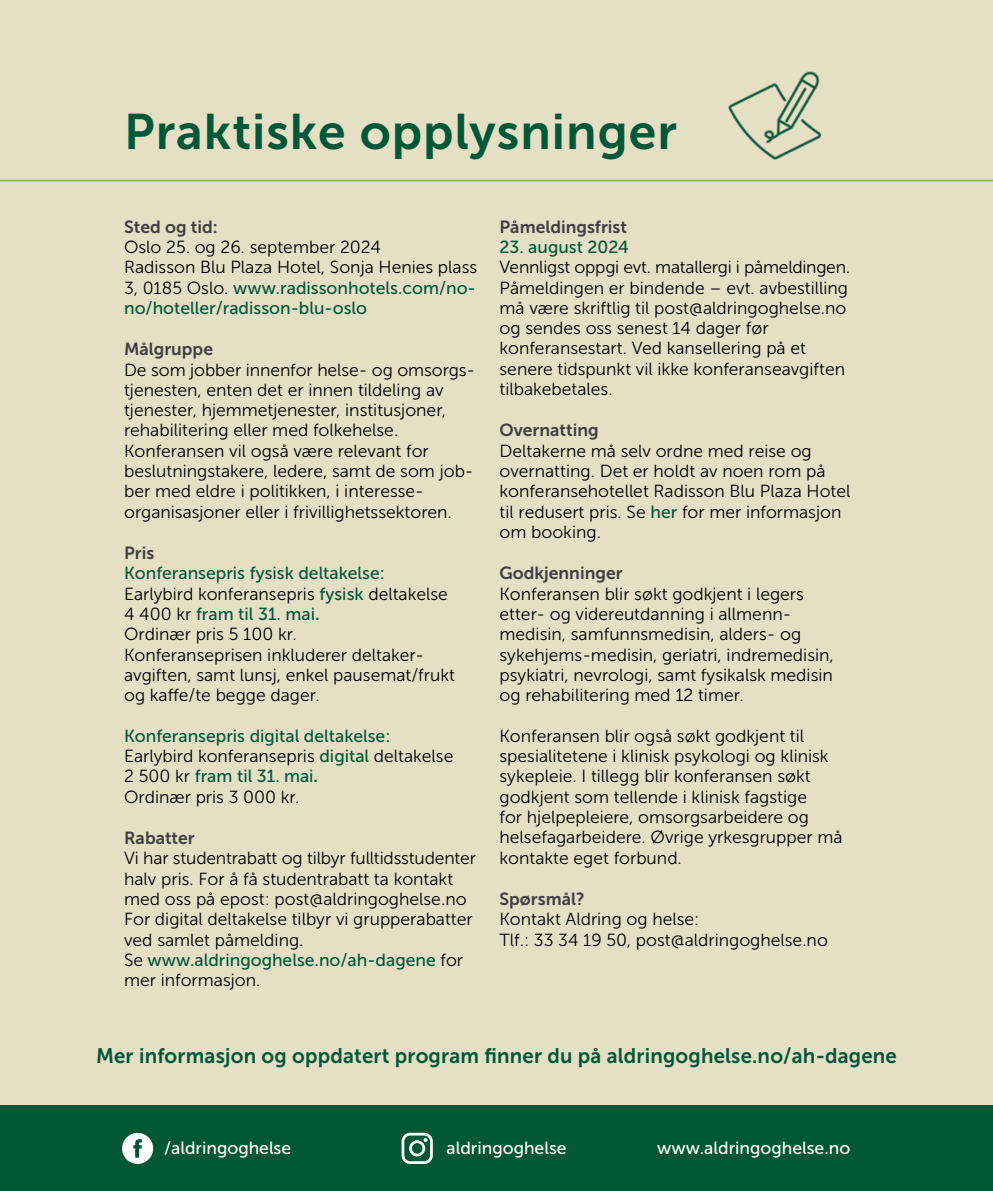
<style>
.page{position:relative;width:993px;height:1191px;background:#fff}
.page>*{position:absolute;margin:0;border:0;box-sizing:border-box;transform-origin:0 0}
.t1{font:49.7px "Museo Sans 700";letter-spacing:.02em;color:#025737}
.t2{font:21px "Museo Sans 700";letter-spacing:.01em;color:#025737}
.t3{font:17.5px/20.3px "Museo Sans 300";color:#000}
.t4{font:17.5px/20.3px "Museo Sans 500";color:#025737}
.t5{font:17.5px "Museo Sans 700";color:#423e3f}
.t6{font:17.5px "Museo Sans 500";color:#fff}
.s1{font-family:"Museo Sans 300";color:#000}
.s2{font-family:"Museo Sans 500";color:#025737}
.s3{font-family:"Museo Sans 700"}
</style>
<div class="page">
<div style="left:0;top:0;width:992px;height:1191px;background:#e5dfc6"></div>
<div style="left:0;top:1105px;width:992px;height:86px;background:#025737"></div>
<svg style="left:122px;top:1132px;width:31px;height:32px"></svg>
<svg style="left:401px;top:1132px;width:31px;height:32px"></svg>
<svg style="left:0;top:179px;width:992px;height:2px;background:#a8c971"></svg>
<img style="left:728px;top:71px;width:94px;height:89px">
<h1 class="t1" style="left:124px;top:104px;width:554px">Praktiske opplysninger</h1>
<p class="t5" style="left:124px;top:217px;width:95px">Sted og tid:</p>
<p class="t3" style="left:124px;top:237px;width:354px">Oslo 25. og 26. september 2024<br>Radisson Blu Plaza Hotel, Sonja Henies plass</p>
<p class="t4" style="left:124px;top:277px;width:353px"><span class="s1">3, 0185 Oslo.</span> www.radissonhotels.com/no&shy;no/hoteller/radisson-blu-oslo</p>
<p class="t5" style="left:124px;top:339px;width:90px">Målgruppe</p>
<p class="t3" style="left:124px;top:359px;width:352px">De som jobber innenfor helse- og omsorgs&shy;tjenesten, enten det er innen tildeling av tjenester, hjemmetjenester, institusjoner, rehabilitering eller med folkehelse.<br>Konferansen vil også være relevant for beslutningstakere, ledere, samt de som job&shy;ber med eldre i politikken, i interesse&shy;organisasjoner eller i frivillighetssektoren.</p>
<p class="t5" style="left:124px;top:543px;width:32px">Pris</p>
<p class="t4" style="left:124px;top:563px;width:262px">Konferansepris fysisk deltakelse:</p>
<p class="t3" style="left:124px;top:583px;width:325px">Earlybird konferansepris <span class="s2">fysisk</span> deltakelse</p>
<p class="t4" style="left:124px;top:604px;width:197px"><span class="s1">4 400 kr</span> fram til 31. mai<span class="s3">.</span></p>
<p class="t3" style="left:124px;top:624px;width:332px">Ordinær pris 5 100 kr.<br>Konferanseprisen inkluderer deltaker&shy;avgiften, samt lunsj, enkel pausemat/frukt og kaffe/te begge dager.</p>
<p class="t4" style="left:124px;top:725px;width:268px">Konferansepris digital deltakelse:</p>
<p class="t3" style="left:124px;top:746px;width:330px">Earlybird konferansepris <span class="s2">digital</span> deltakelse</p>
<p class="t4" style="left:124px;top:766px;width:195px"><span class="s1">2 500 kr</span> fram til 31. mai<span class="s3">.</span></p>
<p class="t3" style="left:124px;top:786px;width:177px">Ordinær pris 3 000 kr.</p>
<p class="t5" style="left:124px;top:828px;width:72px">Rabatter</p>
<p class="t3" style="left:124px;top:848px;width:353px">Vi har studentrabatt og tilbyr fulltidsstudenter halv pris. For å få studentrabatt ta kontakt med oss på epost: post@aldringoghelse.no For digital deltakelse tilbyr vi grupperabatter ved samlet påmelding.</p>
<p class="t4" style="left:124px;top:949px;width:340px"><span class="s1">Se</span> www.aldringoghelse.no/ah-dagene <span class="s1">for</span></p>
<p class="t3" style="left:124px;top:970px;width:138px">mer informasjon.</p>
<p class="t5" style="left:499px;top:217px;width:129px">Påmeldingsfrist</p>
<p class="t4" style="left:499px;top:237px;width:131px">23. august 2024</p>
<p class="t3" style="left:499px;top:257px;width:352px">Vennligst oppgi evt. matallergi i påmeldingen.<br>Påmeldingen er bindende – evt. avbestilling må være skriftlig til post@aldringoghelse.no og sendes oss senest 14 dager før konferansestart. Ved kansellering på et senere tidspunkt vil ikke konferanseavgiften tilbakebetales.</p>
<p class="t5" style="left:499px;top:420px;width:101px">Overnatting</p>
<p class="t3" style="left:499px;top:441px;width:352px">Deltakerne må selv ordne med reise og overnatting. Det er holdt av noen rom på konferansehotellet Radisson Blu Plaza Hotel til redusert pris. Se <span class="s2">her</span> for mer informasjon om booking.</p>
<p class="t5" style="left:499px;top:563px;width:124px">Godkjenninger</p>
<p class="t3" style="left:499px;top:583px;width:335px">Konferansen blir søkt godkjent i legers etter- og videreutdanning i allmenn&shy;medisin, samfunnsmedisin, alders- og sykehjems-medisin, geriatri, indremedisin, psykiatri, nevrologi, samt fysikalsk medisin og rehabilitering med 12 timer.</p>
<p class="t3" style="left:499px;top:725px;width:344px">Konferansen blir også søkt godkjent til spesialitetene i klinisk psykologi og klinisk sykepleie. I tillegg blir konferansen søkt godkjent som tellende i klinisk fagstige<br>for hjelpepleiere, omsorgsarbeidere og helsefagarbeidere. Øvrige yrkesgrupper må kontakte eget forbund.</p>
<p class="t5" style="left:499px;top:889px;width:86px">Spørsmål?</p>
<p class="t3" style="left:499px;top:909px;width:330px">Kontakt Aldring og helse:<br>Tlf.: 33 34 19 50, post@aldringoghelse.no</p>
<p class="t2" style="left:96px;top:1043px;width:802px">Mer informasjon og oppdatert program finner du på aldringoghelse.no/ah-dagene</p>
<p class="t6" style="left:164px;top:1138px;width:129px">/aldringoghelse</p>
<p class="t6" style="left:446px;top:1138px;width:121px">aldringoghelse</p>
<p class="t6" style="left:657px;top:1138px;width:194px">www.aldringoghelse.no</p>
</div>
